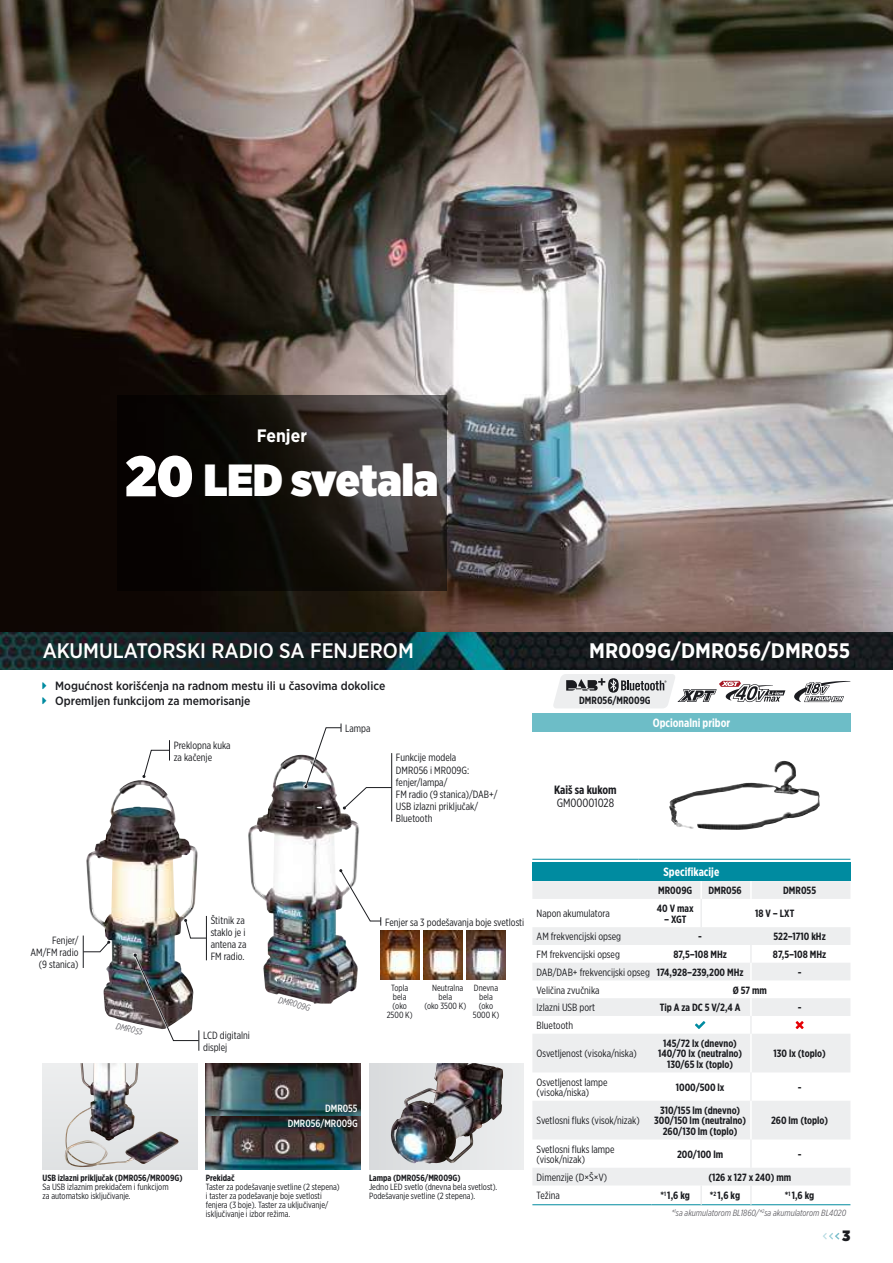
<style>
.page{position:relative;width:893px;height:1263px;background:#fff}
.page>*{position:absolute;margin:0;border:0;box-sizing:border-box;transform-origin:0 0}
.t1{font:900 45px "Gotham Narrow";color:#fff}
.t2{font:500 21px "Gotham Narrow";color:#fff}
.t3{font:700 21px "Gotham Narrow";color:#fff}
.t4{font:700 18px "Gotham Narrow";color:#fff}
.t5{font:900 15px "Gotham Narrow";color:#1b1c20}
.t6{font:500 12px/15px "Gotham Narrow";color:#1b1c20}
.t7{font:700 12px "Gotham X Narrow";color:#fff}
.t8{font:700 12px "Gotham X Narrow";color:#1b1c20}
.t9{font:12px "Gotham X Narrow";color:#1b1c20}
.t10{font:10.5px/12px "Gotham X Narrow";color:#1b1c20}
.t11{font:700 10.5px/10.5px "Gotham X Narrow";color:#1b1c20;text-align:center}
.t12{font:500 10.5px/15.8px "Gotham X Narrow";color:#fff;text-align:right}
.t13{font:9px/9px "Gotham X Narrow";color:#1b1c20}
.t14{font:700 9px "Gotham X Narrow";color:#1b1c20}
.t15{font:italic 9px "Gotham X Narrow";color:#68676c}
.s1{font-size:57px}
.s2{font-weight:700}
</style>
<div class="page">
<img style="left:0;top:631px;width:893px;height:39px">
<img style="left:0;top:0;width:893px;height:631px">
<img style="left:86px;top:780px;width:112px;height:243px">
<img style="left:248px;top:755px;width:111px;height:248px">
<div style="left:43px;top:1063px;width:154px;height:106px;background:#e6e8e9"></div>
<img style="left:65px;top:1063px;width:114px;height:104px">
<div style="left:369px;top:1063px;width:155px;height:106px;background:#e1e3e5"></div>
<img style="left:391px;top:1063px;width:112px;height:100px">
<svg style="left:794px;top:681px;width:56px;height:21px"></svg>
<img style="left:134px;top:953px;width:66px;height:98px">
<svg style="left:117px;top:395px;width:330px;height:196px;background:#1e1a17"></svg>
<div style="left:532px;top:862px;width:318px;height:19px;background:#008ba0"></div>
<svg style="left:532px;top:881px;width:318px;height:304px;fill:#edeeef"></svg>
<hr style="left:532px;top:1204px;width:119px;height:1px;background:#008ba0">
<hr style="left:651px;top:1204px;width:50px;height:1px;background:#008ba0">
<hr style="left:701px;top:1204px;width:50px;height:1px;background:#008ba0">
<hr style="left:751px;top:1204px;width:99px;height:1px;background:#008ba0">
<svg style="left:700px;top:881px;width:2px;height:18px"></svg>
<svg style="left:750px;top:881px;width:2px;height:18px"></svg>
<hr style="left:750px;top:1034px;width:2px;height:38px;background:#fff">
<hr style="left:750px;top:1101px;width:2px;height:38px;background:#fff">
<hr style="left:700px;top:899px;width:2px;height:28px;background:#edeeef">
<svg style="left:750px;top:945px;width:2px;height:35px"></svg>
<svg style="left:750px;top:998px;width:2px;height:36px"></svg>
<hr style="left:750px;top:1072px;width:2px;height:29px;background:#edeeef">
<hr style="left:750px;top:1139px;width:2px;height:29px;background:#edeeef">
<svg style="left:700px;top:1185px;width:2px;height:19px"></svg>
<svg style="left:750px;top:1185px;width:2px;height:19px"></svg>
<svg style="left:695px;top:1021px;width:10px;height:8px"></svg>
<svg style="left:796px;top:1021px;width:8px;height:8px"></svg>
<svg style="left:553px;top:674px;width:232px;height:34px"></svg>
<svg style="left:142px;top:740px;width:28px;height:38px"></svg>
<hr style="left:206px;top:916px;width:1px;height:44px;background:#1b1c20">
<svg style="left:184px;top:919px;width:23px;height:19px"></svg>
<svg style="left:304px;top:723px;width:87px;height:86px"></svg>
<hr style="left:391px;top:753px;width:1px;height:68px;background:#1b1c20">
<img style="left:206px;top:1063px;width:155px;height:106px">
<div style="left:532px;top:713px;width:318px;height:19px;background:#6dbdc7"></div>
<hr style="left:532px;top:859px;width:106px;height:1px;background:#008ba0">
<hr style="left:638px;top:859px;width:212px;height:1px;background:#008ba0">
<img style="left:669px;top:761px;width:130px;height:68px">
<svg style="left:84px;top:940px;width:27px;height:13px"></svg>
<svg style="left:84px;top:941px;width:26px;height:11px"></svg>
<hr style="left:83px;top:935px;width:1px;height:33px;background:#1b1c20">
<svg style="left:338px;top:868px;width:44px;height:54px"></svg>
<svg style="left:339px;top:869px;width:42px;height:57px"></svg>
<img style="left:381px;top:930px;width:38px;height:50px">
<img style="left:424px;top:930px;width:39px;height:50px">
<img style="left:467px;top:930px;width:39px;height:50px">
<svg style="left:823px;top:1233px;width:16px;height:6px"></svg>
<h3 class="t4" style="left:257px;top:424px;width:52px">Fenjer</h3>
<h1 class="t1" style="left:125px;top:450px;width:314px"><span class="s1">20</span> LED svetala</h1>
<h2 class="t2" style="left:43px;top:637px;width:373px">AKUMULATORSKI RADIO SA FENJEROM</h2>
<h2 class="t3" style="left:589px;top:637px;width:263px">MR009G/DMR056/DMR055</h2>
<p class="t6" style="left:55px;top:678px;width:331px">Mogućnost korišćenja na radnom mestu ili u časovima dokolice<br>Opremljen funkcijom za memorisanje</p>
<p class="t10" style="left:174px;top:739px;width:58px">Preklopna kuka za kačenje</p>
<p class="t10" style="left:345px;top:722px;width:27px">Lampa</p>
<p class="t10" style="left:396px;top:752px;width:103px">Funkcije modela<br>DMR056 i MR009G: fenjer/lampa/<br>FM radio (9 stanica)/DAB+/<br>USB izlazni priključak/<br>Bluetooth</p>
<p class="t11" style="left:579px;top:695px;width:73px">DMR056/MR009G</p>
<p class="t8" style="left:554px;top:782px;width:64px">Kaiš sa kukom</p>
<p class="t9" style="left:557px;top:796px;width:59px">GM00001028</p>
<p class="t7" style="left:653px;top:715px;width:79px">Opcionalni pribor</p>
<p class="t10" style="left:31px;top:934px;width:49px;text-align:right">Fenjer/<br>AM/FM radio (9 stanica)</p>
<p class="t15" style="left:118px;top:1020px;width:29px;rotate:14deg">DMR055</p>
<p class="t14" style="left:43px;top:1172px;width:142px">USB izlazni priključak (DMR056/MR009G)</p>
<p class="t13" style="left:43px;top:1182px;width:128px">Sa USB izlaznim prekidačem i funkcijom za automatsko isključivanje.</p>
<p class="t10" style="left:211px;top:914px;width:37px">Štitnik za staklo je i antena za<br>FM radio.</p>
<p class="t10" style="left:203px;top:1029px;width:48px">LCD digitalni displej</p>
<p class="t15" style="left:280px;top:994px;width:34px;rotate:14deg">DMR009G</p>
<p class="t10" style="left:385px;top:916px;width:141px">Fenjer sa 3 podešavanja boje svetlosti</p>
<p class="t13" style="left:387px;top:983px;width:27px;text-align:center">Topla bela (oko<br>2500 K)</p>
<p class="t13" style="left:424px;top:983px;width:43px;text-align:center">Neutralna bela<br>(oko 3500 K)</p>
<p class="t13" style="left:473px;top:983px;width:28px;text-align:center">Dnevna bela (oko<br>5000 K)</p>
<p class="t12" style="left:288px;top:1100px;width:72px">DMR055<br>DMR056/MR009G</p>
<p class="t14" style="left:206px;top:1172px;width:30px">Prekidač</p>
<p class="t13" style="left:206px;top:1182px;width:135px">Taster za podešavanje svetline (2 stepena) i taster za podešavanje boje svetlosti fenjera (3 boje). Taster za uključivanje/ isključivanje i izbor režima.</p>
<p class="t14" style="left:369px;top:1172px;width:93px">Lampa (DMR056/MR009G)</p>
<p class="t13" style="left:369px;top:1182px;width:130px">Jedno LED svetlo (dnevna bela svetlost).<br>Podešavanje svetline (2 stepena).</p>
<p class="t10" style="left:537px;top:907px;width:75px">Napon akumulatora</p>
<p class="t7" style="left:663px;top:865px;width:57px">Specifikacije</p>
<p class="t11" style="left:658px;top:885px;width:36px">MR009G</p>
<p class="t11" style="left:708px;top:885px;width:35px">DMR056</p>
<p class="t11" style="left:783px;top:885px;width:34px">DMR055</p>
<p class="t11" style="left:657px;top:903px;width:38px">40 V max</p>
<p class="t11" style="left:664px;top:913px;width:24px">– XGT</p>
<p class="t11" style="left:755px;top:908px;width:41px">18 V – LXT</p>
<p class="t10" style="left:537px;top:930px;width:86px">AM frekvencijski opseg</p>
<p class="t11" style="left:698px;top:931px;width:5px">-</p>
<p class="t11" style="left:773px;top:931px;width:54px">522–1710 kHz</p>
<p class="t10" style="left:537px;top:948px;width:85px">FM frekvencijski opseg</p>
<p class="t11" style="left:673px;top:949px;width:55px">87,5–108 MHz</p>
<p class="t11" style="left:773px;top:949px;width:55px">87,5–108 MHz</p>
<p class="t10" style="left:537px;top:966px;width:208px">DAB/DAB+ frekvencijski opseg <span class="s2">174,928–239,200 MHz</span></p>
<p class="t11" style="left:798px;top:967px;width:5px">-</p>
<p class="t10" style="left:537px;top:984px;width:64px">Veličina zvučnika</p>
<p class="t11" style="left:733px;top:984px;width:36px">Ø 57 mm</p>
<p class="t10" style="left:537px;top:1001px;width:60px">Izlazni USB port</p>
<p class="t11" style="left:660px;top:1002px;width:82px">Tip A za DC 5 V/2,4 A</p>
<p class="t11" style="left:798px;top:1002px;width:5px">-</p>
<p class="t10" style="left:537px;top:1019px;width:38px">Bluetooth</p>
<p class="t10" style="left:537px;top:1047px;width:102px">Osvetljenost (visoka/niska)</p>
<p class="t11" style="left:658px;top:1038px;width:85px">145/72 lx (dnevno)<br>140/70 lx (neutralno)<br>130/65 lx (toplo)</p>
<p class="t11" style="left:773px;top:1048px;width:54px">130 lx (toplo)</p>
<p class="t10" style="left:537px;top:1076px;width:72px;line-height:10.5px">Osvetljenost lampe (visoka/niska)</p>
<p class="t11" style="left:676px;top:1082px;width:50px">1000/500 lx</p>
<p class="t11" style="left:798px;top:1082px;width:5px">-</p>
<p class="t10" style="left:537px;top:1114px;width:105px">Svetlosni fluks (visok/nizak)</p>
<p class="t11" style="left:654px;top:1105px;width:93px">310/155 lm (dnevno)<br>300/150 lm (neutralno)<br>260/130 lm (toplo)</p>
<p class="t11" style="left:771px;top:1115px;width:59px">260 lm (toplo)</p>
<p class="t10" style="left:537px;top:1143px;width:79px;line-height:10.5px">Svetlosni fluks lampe (visok/nizak)</p>
<p class="t11" style="left:677px;top:1149px;width:48px">200/100 lm</p>
<p class="t11" style="left:798px;top:1149px;width:5px">-</p>
<p class="t10" style="left:537px;top:1171px;width:72px">Dimenzije (D×Š×V)</p>
<p class="t11" style="left:708px;top:1172px;width:84px">(126 x 127 x 240) mm</p>
<p class="t10" style="left:537px;top:1189px;width:25px">Težina</p>
<p class="t11" style="left:661px;top:1190px;width:31px">*<sup>1</sup> 1,6 kg</p>
<p class="t11" style="left:710px;top:1190px;width:32px">*<sup>2</sup> 1,6 kg</p>
<p class="t11" style="left:785px;top:1190px;width:31px">*<sup>1</sup> 1,6 kg</p>
<p class="t15" style="left:672px;top:1208px;width:176px">*<sup>1</sup>sa akumulatorom BL1860/*<sup>2</sup>sa akumulatorom BL4020</p>
<h3 class="t5" style="left:842px;top:1225px;width:10px">3</h3>
</div>
